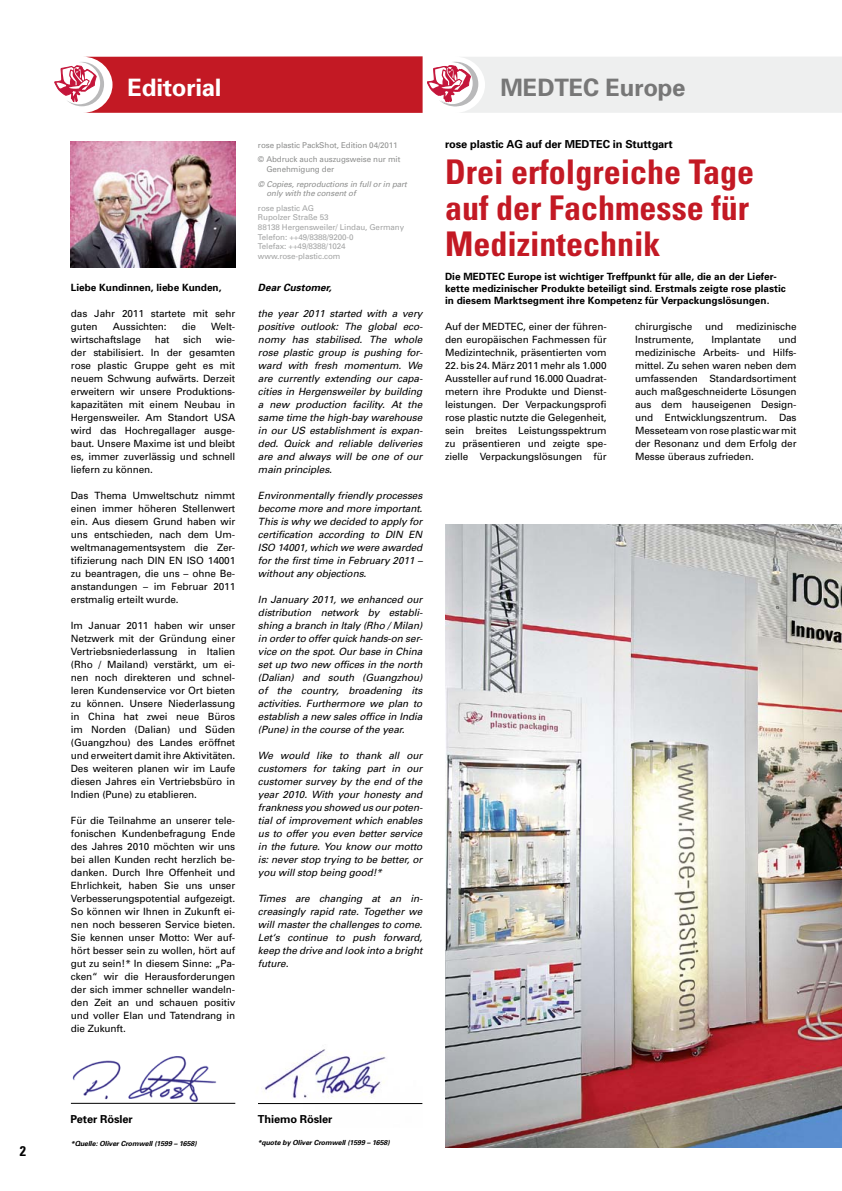
<style>
.page{position:relative;width:842px;height:1191px;background:#fff}
.page>*{position:absolute;margin:0;border:0;box-sizing:border-box;transform-origin:0 0}
.t1{font:700 condensed 34px/36px "Univers";color:#c31924}
.t2{font:700 24px "Univers";letter-spacing:-.01em;color:#777}
.t3{font:700 24px "Univers";letter-spacing:-.01em;color:#fff}
.t4{font:700 condensed 14px "Univers";color:#000}
.t5{font:700 11px "Univers";letter-spacing:-.01em;color:#000}
.t6{font:10px/13px "Univers";letter-spacing:-.01em;color:#000;text-align:justify}
.t7{font:italic 10px/13px "Univers";letter-spacing:-.01em;color:#000;text-align:justify}
.t8{font:700 10px/12px "Univers";color:#000}
.t9{font:italic 700 10px "Univers";color:#000}
.t10{font:8px/9.6px "Univers";letter-spacing:-.01em;color:#a4a5a5}
.t11{font:8px/14.6px "Univers";letter-spacing:-.01em;color:#8f908f}
.t12{font:italic 8px/9.6px "Univers";letter-spacing:-.01em;color:#8f908f}
.t13{font:italic 700 7px "Univers";letter-spacing:-.01em;color:#000}
</style>
<div class="page">
<img style="left:70px;top:1056px;width:150px;height:48px">
<img style="left:258px;top:1049px;width:164px;height:56px">
<img style="left:70px;top:142px;width:165px;height:125px">
<hr style="left:258px;top:1103px;width:164px;height:1px;background:#000">
<hr style="left:71px;top:1103px;width:164px;height:1px;background:#000">
<img style="left:445px;top:525px;width:397px;height:622px">
<svg style="left:55px;top:56px;width:787px;height:57px;background:#dc959a"></svg>
<h3 class="t4" style="left:20px;top:1142px;width:8px">2</h3>
<h2 class="t3" style="left:128px;top:73px;width:96px">Editorial</h2>
<h2 class="t2" style="left:500px;top:73px;width:187px">MedTec Europe</h2>
<p class="t8" style="left:71px;top:281px;width:152px">Liebe Kundinnen, liebe Kunden,</p>
<p class="t6" style="left:71px;top:307px;width:166px">das Jahr 2011 startete mit sehr guten</p>
<p class="t6" style="left:113px;top:320px;width:55px">Aussichten:</p>
<p class="t6" style="left:182px;top:320px;width:16px">die</p>
<p class="t6" style="left:211px;top:320px;width:26px">Welt-</p>
<p class="t6" style="left:71px;top:333px;width:72px">wirtschaftslage</p>
<p class="t6" style="left:155px;top:333px;width:16px">hat</p>
<p class="t6" style="left:183px;top:333px;width:20px">sich</p>
<p class="t6" style="left:71px;top:333px;width:166px;text-indent:145px">wie&shy;der stabilisiert. In der gesamten rose plastic Gruppe geht es mit neuem Schwung aufwärts. Derzeit erweitern wir unsere Produktions&shy;kapazitäten mit einem Neubau in Hergensweiler. Am Standort USA wird das Hochregallager ausge&shy;baut. Unsere Maxime ist und bleibt es, immer zuverlässig und schnell liefern zu können.</p>
<p class="t6" style="left:71px;top:489px;width:166px">Das Thema Umweltschutz nimmt einen immer höheren Stellenwert ein. Aus diesem Grund haben wir uns entschieden, nach dem Um&shy;weltmanagementsystem die Zer&shy;tifizierung nach DIN EN ISO 14001 zu beantragen, die uns – ohne Be&shy;anstandungen – im Februar 2011 erstmalig erteilt wurde.</p>
<p class="t6" style="left:71px;top:619px;width:166px">Im Januar 2011 haben wir unser Netzwerk mit der Gründung einer Vertriebsniederlassung in Italien (Rho / Mailand) verstärkt, um ei&shy;nen noch direkteren und schnel&shy;leren Kundenservice vor Ort bieten zu können. Unsere Niederlassung in China hat zwei neue Büros im Norden (Dalian) und Süden (Guangzhou) des Landes eröffnet und erweitert damit ihre Aktivitäten.<br>Des weiteren planen wir im Laufe diesen Jahres ein Vertriebsbüro in Indien (Pune) zu etablieren.</p>
<p class="t6" style="left:71px;top:814px;width:166px">Für die Teilnahme an unserer tele&shy;fonischen Kundenbefragung Ende des Jahres 2010 möchten wir uns bei allen Kunden recht herzlich be&shy;danken. Durch Ihre Offenheit und Ehrlichkeit, haben Sie uns unser Verbesserungspotential aufgezeigt.<br>So können wir Ihnen in Zukunft ei&shy;nen noch besseren Service bieten.<br>Sie kennen unser Motto: Wer auf&shy;hört besser sein zu wollen, hört auf gut zu sein!* In diesem Sinne: „Pa&shy;cken“ wir die Herausforderungen der sich immer schneller wandeln&shy;den Zeit an und schauen positiv und voller Elan und Tatendrang in die Zukunft.</p>
<p class="t11" style="left:258px;top:138px;width:144px">rose plastic PackShot, Edition 04/2011 © Abdruck auch auszugsweise nur mit</p>
<p class="t11" style="left:266px;top:162px;width:69px">Genehmigung der</p>
<p class="t12" style="left:266px;top:179px;width:142px;text-indent:-8px">© Copies, reproductions in full or in part only with the consent of</p>
<p class="t10" style="left:258px;top:203px;width:148px">rose plastic AG<br>Rupolzer Straße 53<br>88138 Hergensweiler/ Lindau, Germany<br>Telefon: ++49/8388/9200-0<br>Telefax: ++49/8388/1024 www.rose-plastic.com</p>
<p class="t9" style="left:258px;top:281px;width:75px">Dear Customer,</p>
<p class="t7" style="left:258px;top:307px;width:166px">the year 2011 started with a very positive outlook: The global eco&shy;nomy has stabilised. The whole rose plastic group is pushing for&shy;ward with fresh momentum. We are currently extending our capa&shy;cities in Hergensweiler by building a new production facility. At the same time the high-bay warehouse in our US establishment is expan&shy;ded. Quick and reliable deliveries are and always will be one of our main principles.</p>
<p class="t7" style="left:258px;top:489px;width:166px">Environmentally friendly processes become more and more important.<br>This is why we decided to apply for certification according to DIN EN ISO 14001, which we were awarded for the first time in February 2011 – without any objections.</p>
<p class="t7" style="left:258px;top:593px;width:166px">In January 2011, we enhanced our distribution network by establi&shy;shing a branch in Italy (Rho / Milan) in order to offer quick hands-on ser&shy;vice on the spot. Our base in China set up two new offices in the north (Dalian) and south (Guangzhou) of the country, broadening its activities. Furthermore we plan to establish a new sales office in India (Pune) in the course of the year.</p>
<p class="t7" style="left:258px;top:749px;width:166px">We would like to thank all our customers for taking part in our customer survey by the end of the year 2010. With your honesty and frankness you showed us our poten&shy;tial of improvement which enables us to offer you even better service in the future. You know our motto is: never stop trying to be better, or you will stop being good!*</p>
<p class="t7" style="left:258px;top:892px;width:166px">Times are changing at an in&shy;creasingly rapid rate. Together we will master the challenges to come.<br>Let‘s continue to push forward, keep the drive and look into a bright future.</p>
<p class="t5" style="left:445px;top:138px;width:229px">rose plastic AG auf der MEDTEC in Stuttgart</p>
<h1 class="t1" style="left:445px;top:154px;width:311px">Drei erfolgreiche Tage auf der Fachmesse für<br>Medizintechnik</h1>
<p class="t8" style="left:445px;top:270px;width:342px">Die MEDTEC Europe ist wichtiger Treffpunkt für alle, die an der Liefer&shy;kette medizinischer Produkte beteiligt sind. Erstmals zeigte rose plastic in diesem Marktsegment ihre Kompetenz für Verpackungslösungen.</p>
<p class="t6" style="left:445px;top:320px;width:163px">Auf der MEDTEC, einer der führen&shy;den europäischen Fachmessen für Medizintechnik, präsentierten vom</p>
<p class="t6" style="left:445px;top:359px;width:163px">22. bis 24. März 2011 mehr als 1.000<br>Aussteller auf rund 16.000 Quadrat&shy;metern ihre Produkte und Dienst&shy;leistungen. Der Verpackungsprofi rose plastic nutzte die Gelegenheit, sein breites Leistungsspektrum zu präsentieren und zeigte spe&shy;zielle Verpackungslösungen für</p>
<p class="t6" style="left:635px;top:320px;width:59px">chirurgische</p>
<p class="t6" style="left:705px;top:320px;width:20px">und</p>
<p class="t6" style="left:736px;top:320px;width:62px">medizinische</p>
<p class="t6" style="left:635px;top:333px;width:60px">Instrumente,</p>
<p class="t6" style="left:711px;top:333px;width:51px">Implantate</p>
<p class="t6" style="left:635px;top:333px;width:163px;text-indent:143px">und medizinische Arbeits- und Hilfs&shy;mittel. Zu sehen waren neben dem umfassenden Standardsortiment auch maßgeschneiderte Lösungen aus dem hauseigenen Design&shy;und Entwicklungszentrum. Das Messeteam von rose plastic war mit der Resonanz und dem Erfolg der Messe überaus zufrieden.</p>
<p class="t5" style="left:70px;top:1112px;width:64px">Peter Rösler</p>
<p class="t5" style="left:258px;top:1112px;width:76px">Thiemo Rösler</p>
<p class="t13" style="left:258px;top:1138px;width:133px">*quote by Oliver Cromwell (1599 – 1658)</p>
<p class="t13" style="left:71px;top:1138px;width:127px">*Quelle: Oliver Cromwell (1599 – 1658)</p>
</div>
